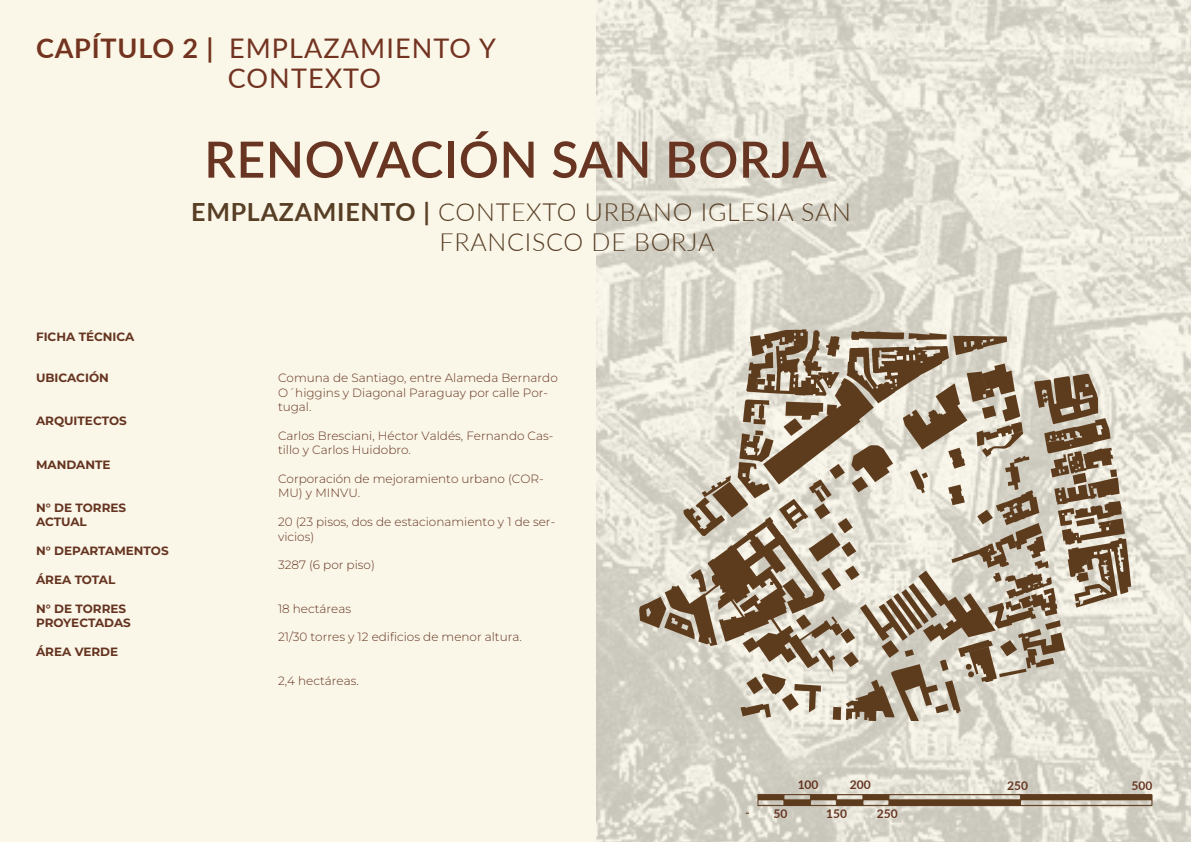
<style>
.page{position:relative;width:1191px;height:842px;background:#fff}
.page>*{position:absolute;margin:0;border:0;box-sizing:border-box;transform-origin:0 0}
._40pt_Size_Align_Left{font:600 50px "Lato";letter-spacing:.01em;color:#683522}
._40pt_Size_Align_Left-2{font:27px "Lato";letter-spacing:.04em;color:#723321}
._40pt_Size_Align_Left-3{font:300 25px "Lato";letter-spacing:.03em;color:#573e25}
.t1{font:100 12px/14.4px "Montserrat";color:#653420}
.t2{font:700 12px "Montserrat";color:#653420}
.t3{font:700 12px "Lato";color:#653420}
.s1{font-weight:700;color:#fefae4}
.s2{font-weight:700}
.s3{color:#231f20}
</style>
<div class="page">
<img style="left:595px;top:0;width:596px;height:65px">
<div style="left:0;top:0;width:595px;height:842px;background:#faf6e8"></div>
<img style="left:595px;top:65px;width:596px;height:777px">
<img style="left:639px;top:313px;width:508px;height:407px">
<p class="_40pt_Size_Align_Left-2" style="left:36px;top:29px;width:461px"><span class="s1">CAPÍTULO 2 |</span> EMPLAZAMIENTO Y</p>
<p class="_40pt_Size_Align_Left-2" style="left:228px;top:59px;width:155px">CONTEXTO</p>
<p class="_40pt_Size_Align_Left" style="left:204px;top:123px;width:624px">RENOVACIÓN SAN BORJA</p>
<p class="_40pt_Size_Align_Left-3" style="left:191px;top:194px;width:661px"><span class="s2">EMPLAZAMIENTO |</span> CONTEXTO URBANO IGLESIA SAN</p>
<p class="_40pt_Size_Align_Left-3" style="left:439px;top:224px;width:276px">FRANCISCO DE BORJA</p>
<p class="t2" style="left:36px;top:328px;width:100px">FICHA TÉCNICA</p>
<p class="t2" style="left:36px;top:369px;width:74px">UBICACIÓN</p>
<p class="t2" style="left:36px;top:412px;width:92px">ARQUITECTOS</p>
<p class="t2" style="left:36px;top:456px;width:76px">MANDANTE</p>
<p class="t2" style="left:36px;top:499px;width:92px">N° DE TORRES</p>
<p class="t2" style="left:36px;top:513px;width:52px">ACTUAL</p>
<p class="t2" style="left:36px;top:542px;width:134px">N° DEPARTAMENTOS</p>
<p class="t2" style="left:36px;top:571px;width:81px">ÁREA TOTAL</p>
<p class="t2" style="left:36px;top:600px;width:92px">N° DE TORRES</p>
<p class="t2" style="left:36px;top:614px;width:96px">PROYECTADAS</p>
<p class="t2" style="left:36px;top:643px;width:84px">ÁREA VERDE</p>
<p class="t1" style="left:278px;top:370px;width:281px">Comuna de Santiago, entre Alameda Bernardo<br>O´higgins y Diagonal Paraguay por calle Por&shy;tugal.</p>
<p class="t1" style="left:278px;top:428px;width:277px">Carlos Bresciani, Héctor Valdés, Fernando Cas&shy;tillo y Carlos Huidobro.</p>
<p class="t1" style="left:278px;top:471px;width:267px">Corporación de mejoramiento urbano (COR-<br>MU) y MINVU.</p>
<p class="t1" style="left:278px;top:514px;width:279px">20 (23 pisos, dos de estacionamiento y 1 de ser&shy;vicios)</p>
<p class="t1" style="left:278px;top:558px;width:98px">3287 (6 por piso)</p>
<p class="t1" style="left:278px;top:601px;width:75px">18 hectáreas</p>
<p class="t1" style="left:278px;top:630px;width:245px">21/30 torres y 12 edificios de menor altura.</p>
<p class="t1" style="left:278px;top:673px;width:82px">2,4 hectáreas<span class="s3">.</span></p>
<p class="t3" style="left:773px;top:804px;width:15px">50</p>
<p class="t3" style="left:797px;top:775px;width:22px">100</p>
<p class="t3" style="left:850px;top:775px;width:22px">200</p>
<p class="t3" style="left:826px;top:804px;width:22px">150</p>
<p class="t3" style="left:876px;top:804px;width:22px">250</p>
<p class="t3" style="left:1007px;top:777px;width:22px">250</p>
<p class="t3" style="left:1131px;top:777px;width:22px">500</p>
</div>
